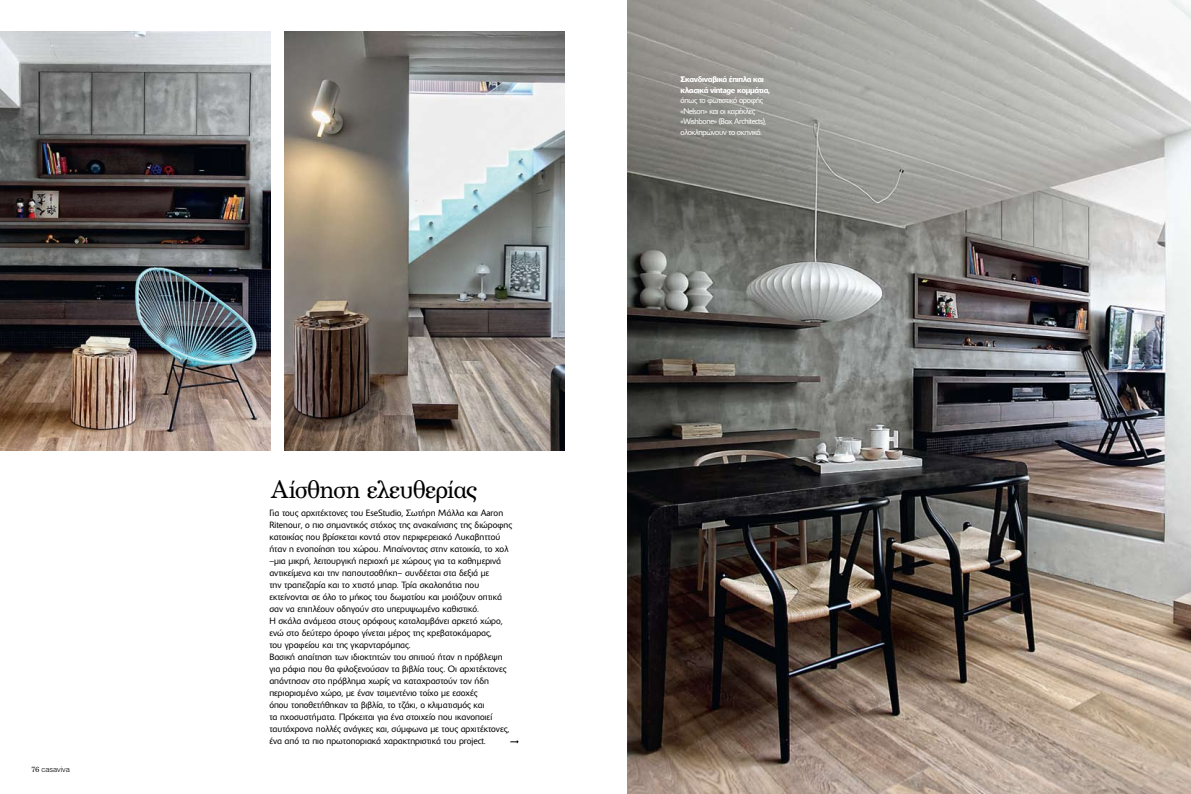
<style>
.page{position:relative;width:1191px;height:794px;background:#fff}
.page>*{position:absolute;margin:0;border:0;box-sizing:border-box;transform-origin:0 0}
.t1{font:24.5px "PF Century";letter-spacing:-.04em;color:#000}
.t2{font:300 9px/12px "Delta Jaeger Greek";color:#000}
.t3{font:300 8px/10.5px "Delta Jaeger Greek";letter-spacing:-.04em;color:#fff}
.t4{font:500 8px/10.5px "Delta Jaeger Greek";letter-spacing:-.04em;color:#fff}
.t5{font:300 7.5px "UB Helvetica";color:#000}
.s1{font-family:"PF Century";font-weight:400}
</style>
<div class="page">
<img style="left:627px;top:0;width:564px;height:794px">
<img style="left:0;top:31px;width:270px;height:420px">
<img style="left:285px;top:31px;width:279px;height:420px">
<svg style="left:510px;top:740px;width:8px;height:3px"></svg>
<p class="t5" style="left:31px;top:764px;width:40px"><span class="s1">76</span> casaviva</p>
<h1 class="t1" style="left:270px;top:473px;width:209px">Αίσθηση ελευθερίας</h1>
<p class="t2" style="left:269px;top:506px;width:244px">Για τους αρχιτέκτονες του EseStudio, Σωτήρη Μάλλα και Aaron Ritenour, ο πιο σημαντικός στόχος της ανακαίνισης της διώροφης κατοικίας που βρίσκεται κοντά στον περιφερειακό Λυκαβηττού ήταν η ενοποίηση του χώρου. Μπαίνοντας στην κατοικία, το χολ –μια μικρή, λειτουργική περιοχή με χώρους για τα καθημερινά αντικείμενα και την παπουτσοθήκη– συνδέεται στα δεξιά με<br>την τραπεζαρία και το χτιστό μπαρ. Τρία σκαλοπάτια που εκτείνονται σε όλο το μήκος του δωματίου και μοιάζουν οπτικά σαν να επιπλέουν οδηγούν στο υπερυψωμένο καθιστικό.<br>Η σκάλα ανάμεσα στους ορόφους καταλαμβάνει αρκετό χώρο, ενώ στο δεύτερο όροφο γίνεται μέρος της κρεβατοκάμαρας,<br>του γραφείου και της γκαρνταρόμπας.<br>Βασική απαίτηση των ιδιοκτητών του σπιτιού ήταν η πρόβλεψη για ράφια που θα φιλοξενούσαν τα βιβλία τους. Οι αρχιτέκτονες απάντησαν στο πρόβλημα χωρίς να καταχραστούν τον ήδη περιορισμένο χώρο, με έναν τσιμεντένιο τοίχο με εσοχές<br>όπου τοποθετήθηκαν τα βιβλία, το τζάκι, ο κλιματισμός και<br>τα ηχοσυστήματα. Πρόκειται για ένα στοιχείο που ικανοποιεί ταυτόχρονα πολλές ανάγκες και, σύμφωνα με τους αρχιτέκτονες, ένα από τα πιο πρωτοποριακά χαρακτηριστικά του project.</p>
<p class="t4" style="left:680px;top:74px;width:91px">Σκανδιναβικά έπιπλα και κλασικά vintage κομμάτια,</p>
<p class="t3" style="left:680px;top:95px;width:87px">όπως το φωτιστικό οροφής «Nelson» και οι καρέκλες «Wishbone» (Box Architects), ολοκληρώνουν το σκηνικό.</p>
</div>
